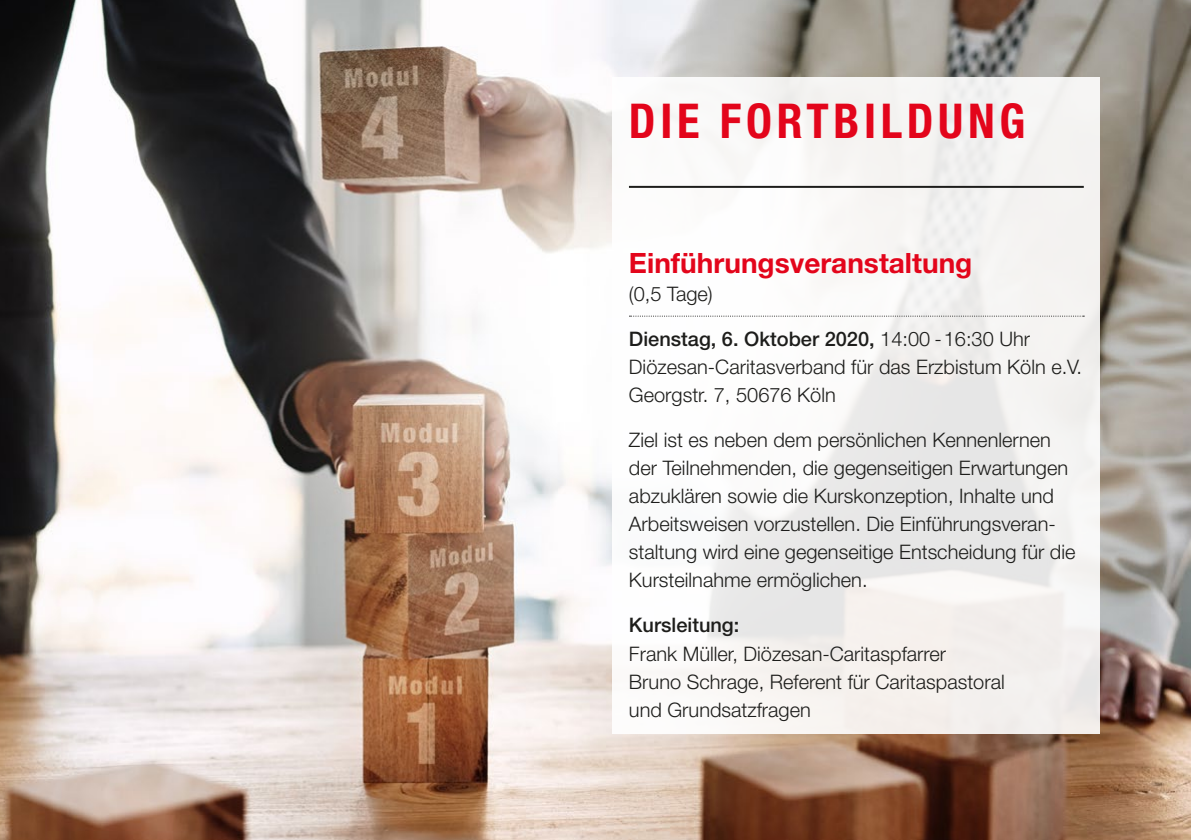
<style>
.page{position:relative;width:1191px;height:840px;background:#fff}
.page>*{position:absolute;margin:0;border:0;box-sizing:border-box;transform-origin:0 0}
.t1{font:700 condensed 48px "Helvetica Neue LT";letter-spacing:.1em;color:#e3051b}
.t2{font:700 28px "Helvetica Neue LT";color:#e3051b}
.t3{font:300 20px/28px "Helvetica Neue LT";color:#1d1d1b}
.t4{font:500 20px "Helvetica Neue LT";color:#1d1d1b}
.s1{font-weight:500}
</style>
<div class="page">
<img style="left:0;top:0;width:1191px;height:839px">
<svg style="left:612px;top:78px;width:488px;height:655px;fill:#f6f4f3"></svg>
<hr style="left:629px;top:186px;width:454px;height:2px;background:#1d1d1b">
<svg style="left:629px;top:315px;width:455px;height:1px"></svg>
<h1 class="t1" style="left:629px;top:92px;width:398px">DIE FORTBILDUNG</h1>
<h2 class="t2" style="left:629px;top:245px;width:345px">Einführungsveranstaltung</h2>
<p class="t3" style="left:629px;top:279px;width:85px">(0,5 Tage)</p>
<p class="t3" style="left:629px;top:324px;width:455px"><span class="s1">Dienstag, 6. Oktober 2020,</span> 14:00 -16:30 Uhr<br>Diözesan-Caritasverband für das Erzbistum Köln e.V.<br>Georgstr. 7, 50676 Köln</p>
<p class="t3" style="left:629px;top:425px;width:448px">Ziel ist es neben dem persönlichen Kennenlernen der Teilnehmenden, die gegenseitigen Erwartungen abzuklären sowie die Kurskonzeption, Inhalte und Arbeitsweisen vorzustellen. Die Einführungsveran&shy;staltung wird eine gegenseitige Entscheidung für die Kursteilnahme ermöglichen.</p>
<p class="t4" style="left:629px;top:613px;width:112px">Kursleitung:</p>
<p class="t3" style="left:629px;top:638px;width:377px">Frank Müller, Diözesan-Caritaspfarrer<br>Bruno Schrage, Referent für Caritaspastoral und Grundsatzfragen</p>
</div>
